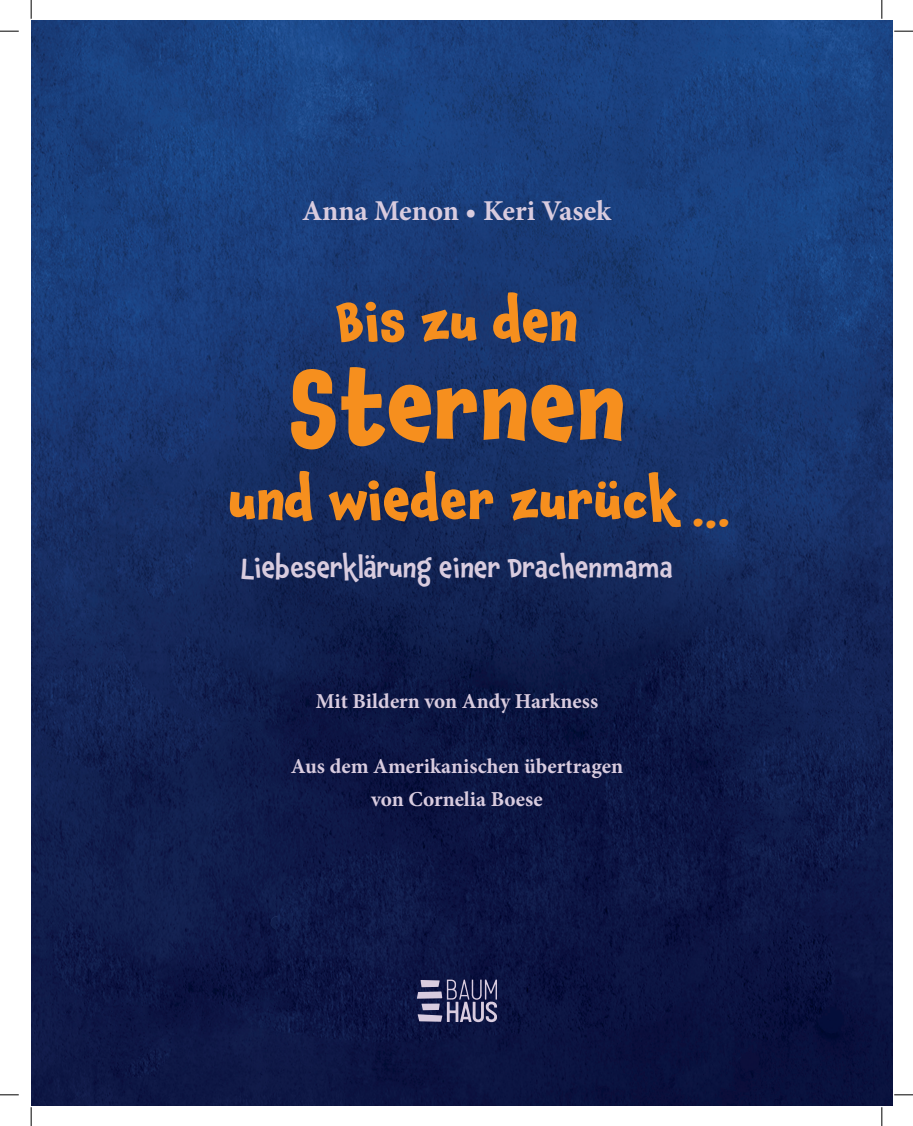
<style>
.page{position:relative;width:913px;height:1126px;background:#fff}
.page>*{position:absolute;margin:0;border:0;box-sizing:border-box;transform-origin:0 0}
.t1{font:700 90px "Chaloops";letter-spacing:.01em;color:#f68f1e}
.t2{font:700 52.5px "Chaloops";letter-spacing:.01em;color:#f68f1e}
.t3{font:700 28.75px "Minion Pro";letter-spacing:-.005em;color:#d9ccdf}
.t4{font:500 27.5px "Chaloops";color:#d9ccdf}
.t5{font:700 21.25px/32.5px "Minion Pro";color:#d9ccdf;text-align:center}
</style>
<div class="page">
<img style="left:31px;top:21px;width:861px;height:1084px">
<svg style="left:417px;top:979px;width:80px;height:43px;background:#5a597d"></svg>
<svg style="left:0;top:30px;width:19px;height:2px"></svg>
<svg style="left:894px;top:30px;width:19px;height:2px"></svg>
<svg style="left:0;top:1094px;width:19px;height:1px"></svg>
<svg style="left:894px;top:1094px;width:19px;height:1px"></svg>
<svg style="left:30px;top:0;width:2px;height:19px"></svg>
<svg style="left:30px;top:1107px;width:2px;height:18px"></svg>
<svg style="left:881px;top:0;width:1px;height:19px"></svg>
<svg style="left:881px;top:1107px;width:1px;height:18px"></svg>
<h3 class="t3" style="left:302px;top:191px;width:310px">Anna Menon • Keri Vasek</h3>
<h2 class="t2" style="left:336px;top:278px;width:243px">Bis zu den</h2>
<h1 class="t1" style="left:289px;top:331px;width:338px">Sternen</h1>
<h2 class="t2" style="left:229px;top:456px;width:502px">und wieder zurück <sub>…</sub></h2>
<p class="t4" style="left:241px;top:546px;width:434px">Liebeserklärung einer Drachenmama</p>
<p class="t5" style="left:316px;top:684px;width:284px">Mit Bildern von Andy Harkness</p>
<p class="t5" style="left:291px;top:749px;width:334px">Aus dem Amerikanischen übertragen von Cornelia Boese</p>
</div>
